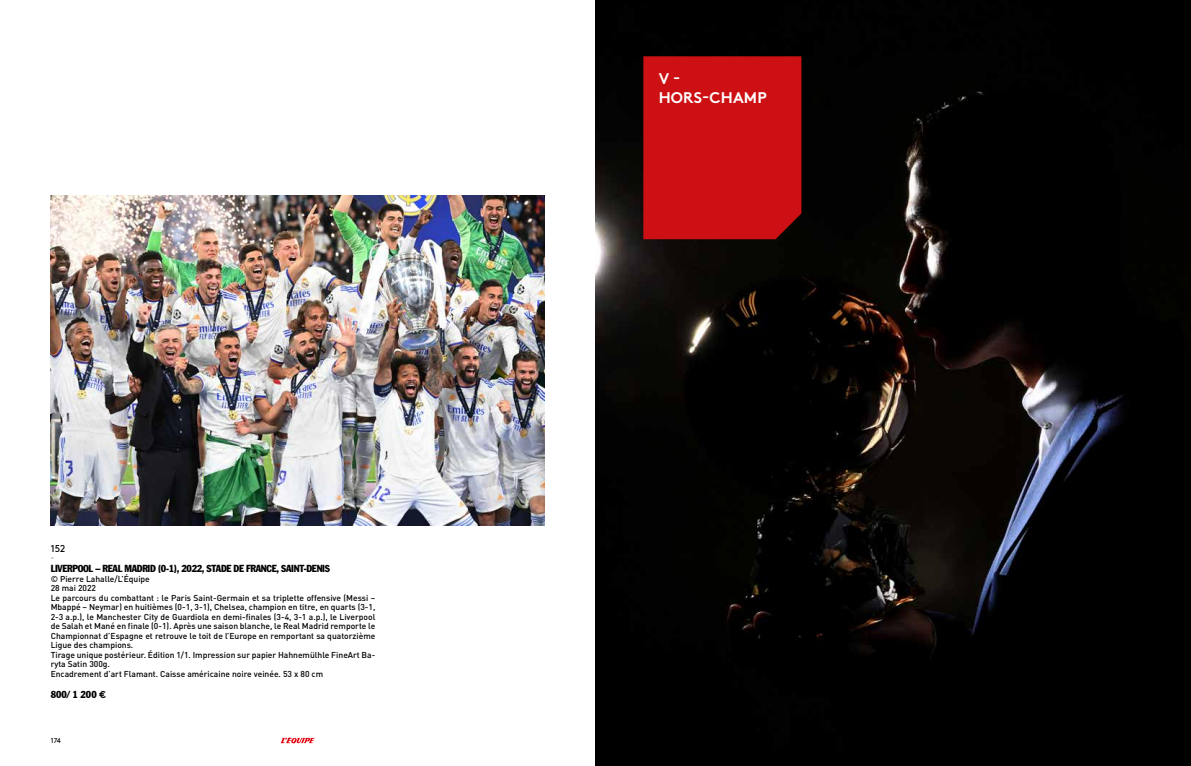
<style>
.page{position:relative;width:1191px;height:766px;background:#fff}
.page>*{position:absolute;margin:0;border:0;box-sizing:border-box;transform-origin:0 0}
.t1{font:700 15.4px/18.5px "Brown Pro";letter-spacing:.01em;color:#fff}
.t2{font:10px "Franklin Gothic Condensed";letter-spacing:-.03em;color:#000}
.t3{font:10px "Brown Pro";color:#000}
.t4{font:500 8.5px/9.5px "DINOT";color:#000}
.t5{font:300 8px "Brown Pro";color:#000}
.t6{font:7px "Brown Pro";color:#000}
.s1{font-family:"Brown Pro";font-weight:700}
</style>
<div class="page">
<img style="left:51px;top:196px;width:494px;height:329px">
<img style="left:595px;top:0;width:596px;height:765px">
<div style="left:643px;top:56px;width:158px;height:183px;background:#cd1013"></div>
<svg style="left:281px;top:737px;width:34px;height:6px"></svg>
<svg style="left:879px;top:738px;width:28px;height:5px"></svg>
<p class="t3" style="left:51px;top:541px;width:16px">152</p>
<p class="t5" style="left:51px;top:551px;width:5px">-</p>
<p class="t2" style="left:51px;top:562px;width:281px">LIVERPOOL – REAL MADRID (0-1), 2022, STADE DE FRANCE, SAINT-DENIS</p>
<p class="t4" style="left:51px;top:573px;width:326px">© Pierre Lahalle/L’Équipe<br>28 mai 2022<br>Le parcours du combattant : le Paris Saint-Germain et sa triplette offensive (Messi – Mbappé – Neymar) en huitièmes (0-1, 3-1), Chelsea, champion en titre, en quarts (3-1, 2-3 a.p.), le Manchester City de Guardiola en demi-finales (3-4, 3-1 a.p.), le Liverpool de Salah et Mané en finale (0-1). Après une saison blanche, le Real Madrid remporte le Championnat d’Espagne et retrouve le toit de l’Europe en remportant sa quatorzième Ligue des champions.<br>Tirage unique postérieur. Édition 1/1. Impression sur papier Hahnemülhle FineArt Ba&shy;ryta Satin 300g.<br>Encadrement d’art Flamant. Caisse américaine noire veinée. 53 x 80 cm</p>
<p class="t2" style="left:51px;top:688px;width:57px">800/ 1 200 <span class="s1">€</span></p>
<p class="t6" style="left:51px;top:735px;width:12px">174</p>
<h1 class="t1" style="left:658px;top:68px;width:109px">V -<br>HORS-CHAMP</h1>
</div>
